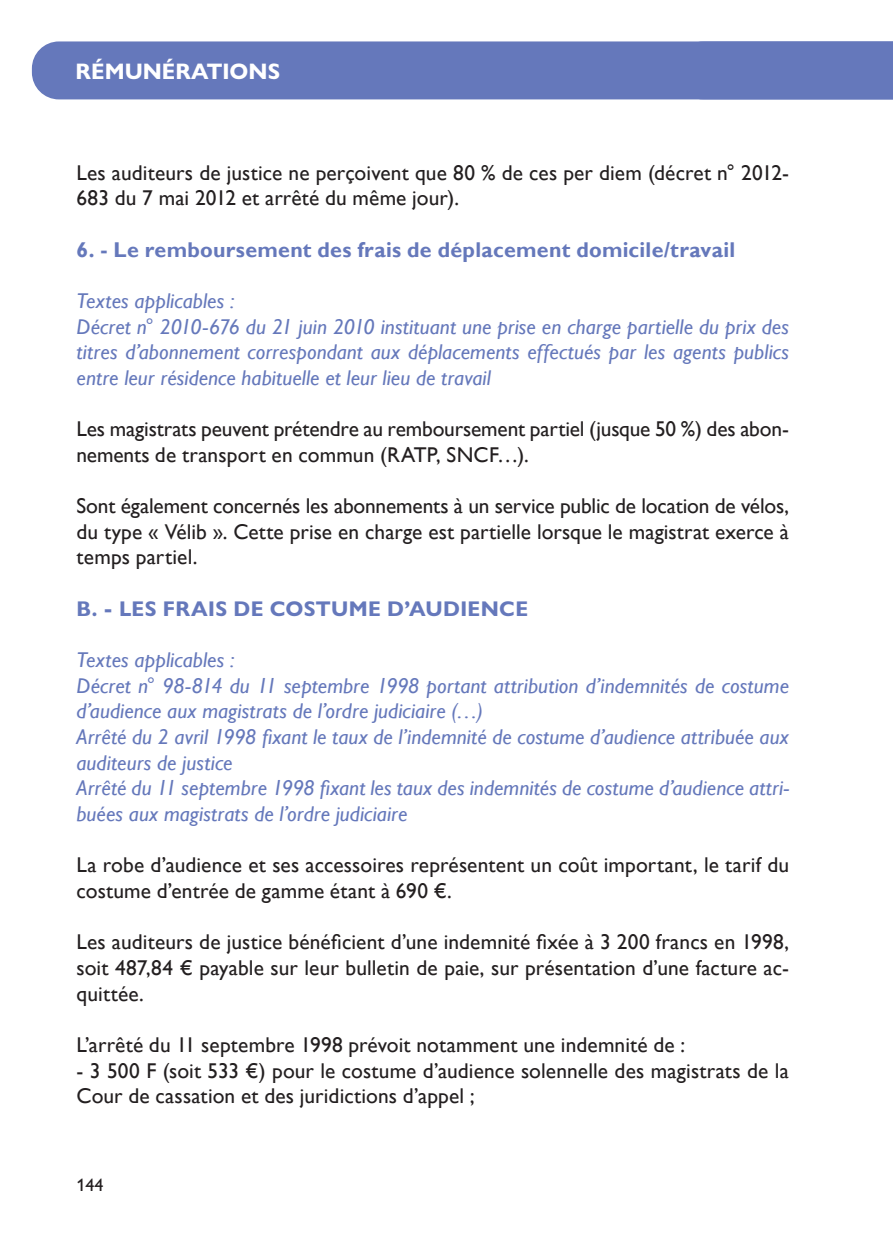
<style>
.page{position:relative;width:893px;height:1244px;background:#fff}
.page>*{position:absolute;margin:0;border:0;box-sizing:border-box;transform-origin:0 0}
.t1{font:700 22.5px "Gill Sans Nova";color:#fff}
.t2{font:21.38px/25.7px "Gill Sans";letter-spacing:.005em;color:#231f20}
.t3{font:italic 21.38px/25.7px "Gill Sans";letter-spacing:.005em;color:#6578bb}
.t4{font:700 21.38px "Gill Sans";letter-spacing:.015em;color:#6578bb}
.t5{font:700 21.38px "Gill Sans Nova";letter-spacing:.015em;color:#6578bb}
.t6{font:500 18px "Gill Sans Nova";color:#231f20}
</style>
<div class="page">
<div style="left:32px;top:41px;width:861px;height:58px;background:#6578bb"></div>
<p class="t1" style="left:76px;top:57px;width:206px">RÉMUNÉRATIONS</p>
<p class="t2" style="left:77px;top:160px;width:714px">Les auditeurs de justice ne perçoivent que 80 % de ces per diem (décret n° 2012-<br>683 du 7 mai 2012 et arrêté du même jour).</p>
<p class="t4" style="left:77px;top:236px;width:660px">6. - Le remboursement des frais de déplacement domicile/travail</p>
<p class="t3" style="left:77px;top:288px;width:714px">Textes applicables :<br>Décret n° 2010-676 du 21 juin 2010 instituant une prise en charge partielle du prix des titres d’abonnement correspondant aux déplacements effectués par les agents publics entre leur résidence habituelle et leur lieu de travail</p>
<p class="t2" style="left:77px;top:416px;width:714px">Les magistrats peuvent prétendre au remboursement partiel (jusque 50 %) des abon&shy;nements de transport en commun (RATP, SNCF…).</p>
<p class="t2" style="left:77px;top:493px;width:714px;text-align:justify">Sont également concernés les abonnements à un service public de location de vélos, du type « Vélib ». Cette prise en charge est partielle lorsque le magistrat exerce à temps partiel.</p>
<p class="t5" style="left:77px;top:595px;width:453px">B. - LES FRAIS DE COSTUME D’AUDIENCE</p>
<p class="t3" style="left:77px;top:647px;width:714px">Textes applicables :<br>Décret n° 98-814 du 11 septembre 1998 portant attribution d’indemnités de costume d’audience aux magistrats de l’ordre judiciaire (…)<br>Arrêté du 2 avril 1998 fixant le taux de l’indemnité de costume d’audience attribuée aux auditeurs de justice<br>Arrêté du 11 septembre 1998 fixant les taux des indemnités de costume d’audience attri&shy;buées aux magistrats de l’ordre judiciaire</p>
<p class="t2" style="left:77px;top:852px;width:714px">La robe d’audience et ses accessoires représentent un coût important, le tarif du costume d’entrée de gamme étant à 690 €.</p>
<p class="t2" style="left:77px;top:929px;width:714px;text-align:justify">Les auditeurs de justice bénéficient d’une indemnité fixée à 3 200 francs en 1998, soit 487,84 € payable sur leur bulletin de paie, sur présentation d’une facture ac&shy;quittée.</p>
<p class="t2" style="left:77px;top:1032px;width:610px">L’arrêté du 11 septembre 1998 prévoit notamment une indemnité de :</p>
<p class="t2" style="left:77px;top:1058px;width:714px">- 3 500 F (soit 533 €) pour le costume d’audience solennelle des magistrats de la<br>Cour de cassation et des juridictions d’appel ;</p>
<p class="t6" style="left:77px;top:1174px;width:28px">144</p>
</div>
